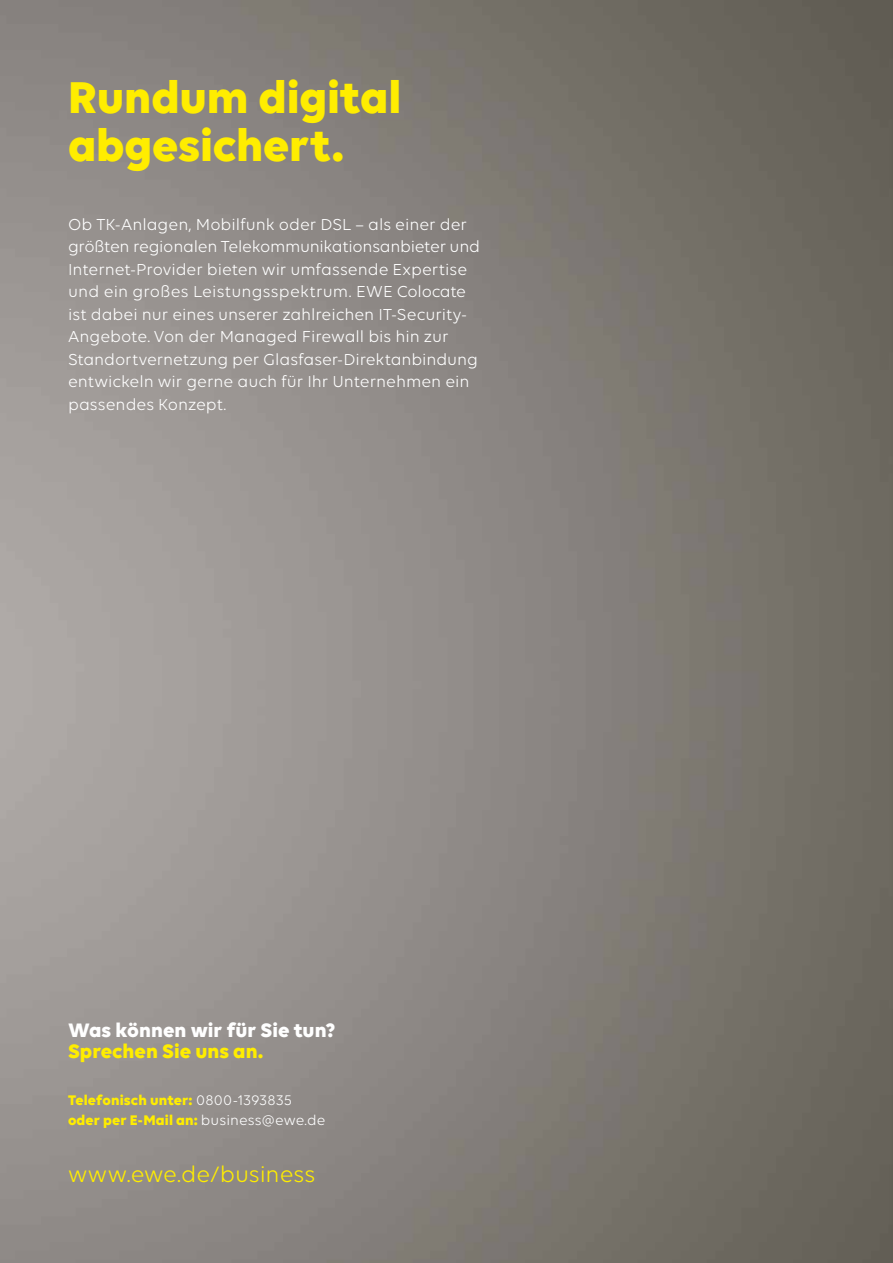
<style>
.page{position:relative;width:893px;height:1263px;background:#fff}
.page>*{position:absolute;margin:0;border:0;box-sizing:border-box;transform-origin:0 0}
.t1{font:700 48px/48px "Volte";letter-spacing:-.005em;color:#ffed00}
.t2{font:24px "Volte";letter-spacing:-.005em;color:#ffed00}
.t3{font:700 21px "Volte";color:#fff}
.t4{font:700 21px "Volte";color:#ffed00}
.t5{font:17.1px/22.5px "Volte";color:#fff}
.t6{font:700 15px/19.5px "Volte";letter-spacing:.005em;color:#ffed00}
.s1{font-weight:400;color:#fff}
</style>
<div class="page">
<img style="left:0;top:0;width:893px;height:1263px">
<h1 class="t1" style="left:68px;top:71px;width:335px">Rundum digital abgesichert.</h1>
<p class="t5" style="left:68px;top:212px;width:413px">Ob TK-Anlagen, Mobilfunk oder DSL – als einer der größten regionalen Telekommunikationsanbieter und Internet-Provider bieten wir umfassende Expertise und ein großes Leistungsspektrum. EWE Colocate ist dabei nur eines unserer zahlreichen IT-Security-Angebote. Von der Managed Firewall bis hin zur Standortvernetzung per Glasfaser-Direktanbindung entwickeln wir gerne auch für Ihr Unternehmen ein passendes Konzept.</p>
<p class="t3" style="left:68px;top:1017px;width:269px">Was können wir für Sie tun?</p>
<p class="t4" style="left:68px;top:1038px;width:197px">Sprechen Sie uns an.</p>
<p class="t6" style="left:68px;top:1090px;width:259px">Telefonisch unter: <span class="s1">0800-1393835 </span>oder per E-Mail an: <span class="s1">business@ewe.de</span></p>
<h2 class="t2" style="left:68px;top:1161px;width:249px">www.ewe.de/business</h2>
</div>
